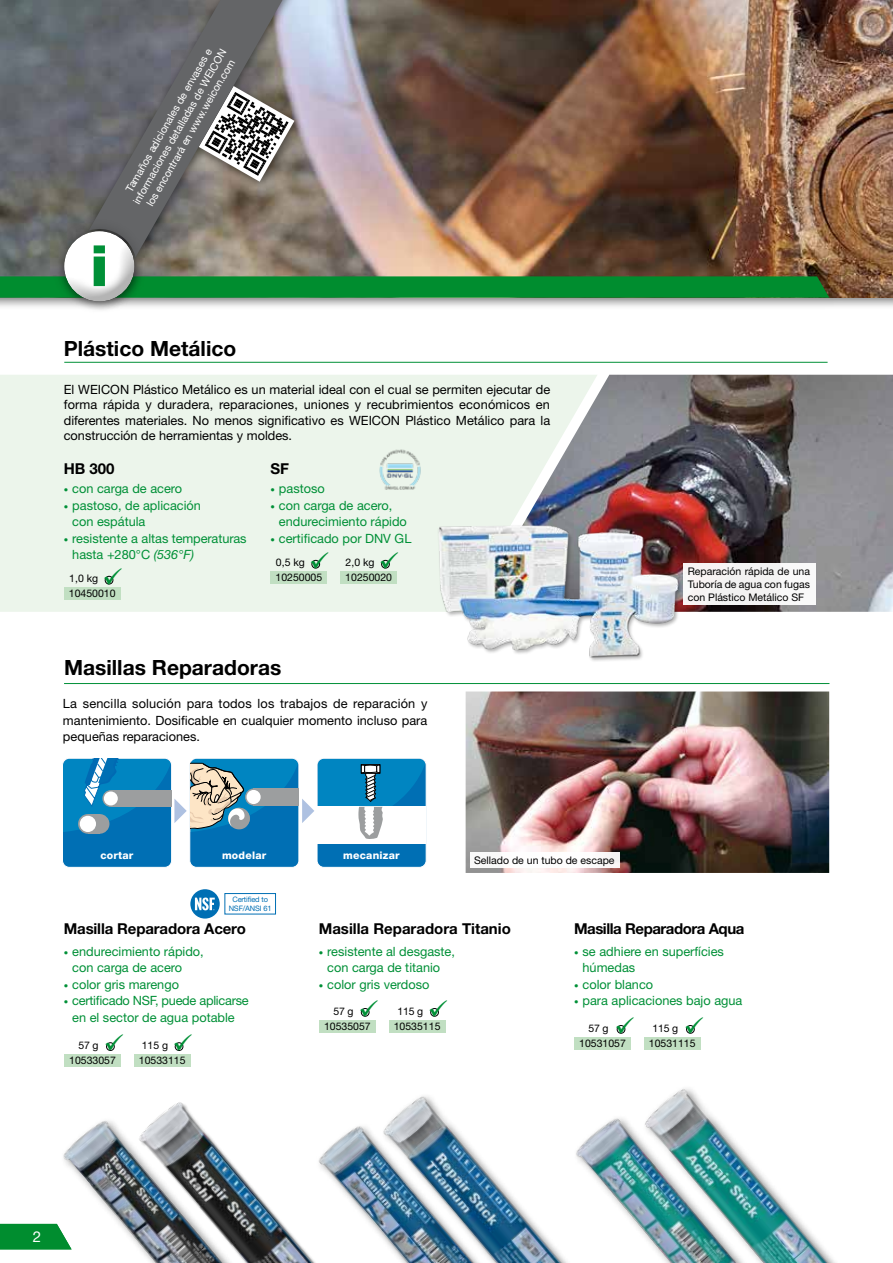
<style>
.page{position:relative;width:893px;height:1263px;background:#fff}
.page>*{position:absolute;margin:0;border:0;box-sizing:border-box;transform-origin:0 0}
.t1{font:900 57px "Helvetica Neue";color:#009037}
.t2{font:700 21px "Helvetica Neue";color:#000}
.t3{font:700 15px "Helvetica Neue";letter-spacing:-.01em;color:#000}
.t4{font:700 15px "Helvetica Neue";letter-spacing:-.03em;color:#000}
.t5{font:15px "Helvetica Neue";color:#fff}
.t6{font:12.75px/15.3px "Helvetica Neue";color:#000;text-align:justify}
.t7{font:12.75px/16.5px "Helvetica Neue";color:#009037}
.t8{font:12.75px/16.5px "Helvetica Neue";letter-spacing:-.02em;color:#009037;text-align:center}
.t9{font:10.5px/12.6px "Helvetica Neue";color:#000}
.t10{font:10.5px/12.6px "Helvetica Neue";color:#fff;text-align:center}
.t11{font:800 10.5px "Helvetica Neue";letter-spacing:.02em;color:#fff}
.t12{font:7.5px/9px "Helvetica Neue";letter-spacing:-.02em;color:#006fb4;text-align:center}
.s1{font-size:9px}
.s2{font-style:italic}
.s3{color:#009037}
</style>
<div class="page">
<div style="left:0;top:375px;width:472px;height:237px;background:#ecf5eb"></div>
<img style="left:249px;top:1184px;width:15px;height:79px">
<img style="left:7px;top:1066px;width:242px;height:197px">
<img style="left:264px;top:1126px;width:98px;height:137px">
<img style="left:362px;top:1096px;width:189px;height:167px">
<img style="left:551px;top:1118px;width:72px;height:145px">
<img style="left:623px;top:1088px;width:213px;height:175px">
<div style="left:0;top:0;width:893px;height:310px;background:#000;opacity:.5"></div>
<img style="left:0;top:0;width:893px;height:298px">
<svg style="left:0;top:276px;width:829px;height:22px;background:#058b30"></svg>
<svg style="left:0;top:1224px;width:72px;height:25px;background:#1b9945"></svg>
<hr style="left:64px;top:683px;width:765px;height:1px;background:#009037">
<img style="left:466px;top:691px;width:363px;height:182px">
<div style="left:470px;top:852px;width:149px;height:15px;background:#fff"></div>
<img style="left:472px;top:375px;width:421px;height:237px">
<hr style="left:64px;top:362px;width:764px;height:1px;background:#009037">
<div style="left:64px;top:587px;width:57px;height:13px;background:#c1dfc2"></div>
<div style="left:683px;top:564px;width:133px;height:41px;background:#f6f3f3"></div>
<div style="left:311px;top:560px;width:9px;height:8px;border:1px solid #000;border-radius:50%"></div>
<div style="left:270px;top:571px;width:57px;height:13px;background:#c1dfc2"></div>
<div style="left:340px;top:571px;width:57px;height:13px;background:#c1dfc2"></div>
<img style="left:377px;top:446px;width:46px;height:46px">
<div style="left:106px;top:1042px;width:9px;height:9px;border:1px solid #000;border-radius:50%"></div>
<div style="left:134px;top:1054px;width:57px;height:12px;background:#c1dfc2"></div>
<div style="left:64px;top:1054px;width:57px;height:12px;background:#c1dfc2"></div>
<div style="left:361px;top:1008px;width:8px;height:8px;border:1px solid #000;border-radius:50%"></div>
<div style="left:319px;top:1020px;width:57px;height:13px;background:#c1dfc2"></div>
<div style="left:389px;top:1020px;width:57px;height:13px;background:#c1dfc2"></div>
<div style="left:574px;top:1037px;width:57px;height:13px;background:#c1dfc2"></div>
<div style="left:644px;top:1037px;width:57px;height:13px;background:#c1dfc2"></div>
<img style="left:427px;top:501px;width:260px;height:160px">
<svg style="left:190px;top:889px;width:30px;height:29px"></svg>
<svg style="left:195px;top:897px;width:20px;height:13px"></svg>
<div style="left:225px;top:893px;width:51px;height:21px;border:1px solid #006fb4"></div>
<div style="left:62px;top:758px;width:110px;height:109px;background:#006fb4;border-radius:7px"></div>
<div style="left:62px;top:758px;width:110px;height:110px;border:1px solid #fff;border-radius:7px"></div>
<div style="left:190px;top:758px;width:109px;height:109px;background:#006fb4;border-radius:7px"></div>
<div style="left:189px;top:758px;width:110px;height:110px;border:1px solid #fff;border-radius:7px"></div>
<div style="left:317px;top:758px;width:109px;height:109px;background:#006fb4;border-radius:7px"></div>
<div style="left:317px;top:758px;width:110px;height:110px;border:1px solid #fff;border-radius:7px"></div>
<div style="left:318px;top:807px;width:108px;height:37px;background:#fff"></div>
<svg style="left:62px;top:758px;width:364px;height:82px"></svg>
<div style="left:56px;top:0;width:287px;height:312px;background:#000;opacity:.5"></div>
<svg style="left:89px;top:0;width:244px;height:257px;background:#7f7c7d"></svg>
<div style="left:50px;top:217px;width:98px;height:98px;background:#000;opacity:.25"></div>
<div style="left:63px;top:229px;width:73px;height:50px;background:#fff;opacity:.45"></div>
<div style="left:63px;top:240px;width:73px;height:63px;background:#000;opacity:.3"></div>
<svg style="left:104px;top:567px;width:18px;height:17px"></svg>
<svg style="left:381px;top:552px;width:17px;height:16px"></svg>
<svg style="left:174px;top:1042px;width:10px;height:9px"></svg>
<svg style="left:430px;top:1008px;width:9px;height:9px"></svg>
<svg style="left:616px;top:1025px;width:79px;height:9px"></svg>
<h1 class="t1" style="left:90px;top:232px;width:19px">i</h1>
<p class="t10" style="left:119px;top:193px;width:178px;rotate:-60deg">Tamaños adicionales de envases e informaciones detalladas de WEICON los encontrará en www.weicon.com</p>
<h2 class="t2" style="left:64px;top:335px;width:174px">Plástico Metálico</h2>
<p class="t6" style="left:64px;top:382px;width:488px">El WEICON Plástico Metálico es un material ideal con el cual se permiten ejecutar de forma rápida y duradera, reparaciones, uniones y recubrimientos económicos en diferentes materiales. No menos significativo es WEICON Plástico Metálico para la construcción de herramientas y moldes.</p>
<p class="t3" style="left:270px;top:459px;width:20px">SF</p>
<p class="t7" style="left:270px;top:480px;width:56px"><span class="s1">•</span> pastoso</p>
<p class="t7" style="left:279px;top:497px;width:130px;text-indent:-9px"><span class="s1">•</span> con carga de acero, endurecimiento rápido</p>
<p class="t7" style="left:270px;top:530px;width:142px"><span class="s1">•</span> certificado por DNV GL</p>
<p class="t9" style="left:276px;top:571px;width:48px">10250005</p>
<p class="t3" style="left:64px;top:459px;width:52px">HB 300</p>
<p class="t7" style="left:64px;top:480px;width:120px"><span class="s1">•</span> con carga de acero</p>
<p class="t7" style="left:72px;top:497px;width:130px;text-indent:-9px"><span class="s1">•</span> pastoso, de aplicación con espátula</p>
<p class="t7" style="left:72px;top:530px;width:176px;text-indent:-9px"><span class="s1">•</span> resistente a altas temperaturas hasta +280°C <span class="s2">(536°F)</span></p>
<p class="t9" style="left:276px;top:556px;width:30px">0,5 kg</p>
<p class="t9" style="left:309px;top:571px;width:84px"><sup>✓</sup> 10250020</p>
<p class="t9" style="left:346px;top:556px;width:30px">2,0 kg</p>
<p class="t9" style="left:69px;top:572px;width:30px">1,0 kg</p>
<p class="t9" style="left:688px;top:565px;width:124px;text-align:justify">Reparación rápida de una Tuboría de agua con fugas con Plástico Metálico SF</p>
<p class="t9" style="left:69px;top:587px;width:48px">10450010</p>
<h2 class="t2" style="left:64px;top:654px;width:219px">Masillas Reparadoras</h2>
<p class="t6" style="left:63px;top:695px;width:366px;line-height:16.5px">La sencilla solución para todos los trabajos de reparación y mantenimiento. Dosificable en cualquier momento incluso para pequeñas reparaciones.</p>
<p class="t11" style="left:100px;top:848px;width:34px">cortar</p>
<p class="t11" style="left:222px;top:848px;width:46px">modelar</p>
<p class="t11" style="left:343px;top:848px;width:58px">mecanizar</p>
<p class="t12" style="left:229px;top:895px;width:45px">Certified to<br>NSF/ANSI 61</p>
<p class="t9" style="left:474px;top:854px;width:142px">Sellado de un tubo de escape</p>
<p class="t3" style="left:64px;top:919px;width:184px">Masilla Reparadora Acero</p>
<p class="t7" style="left:72px;top:942px;width:133px;text-indent:-9px"><span class="s1">•</span> endurecimiento rápido, con carga de acero</p>
<p class="t7" style="left:64px;top:975px;width:117px"><span class="s1">•</span> color gris marengo</p>
<p class="t8" style="left:64px;top:992px;width:186px"><span class="s1">•</span> certificado NSF, puede aplicarse en el sector de agua potable</p>
<p class="t9" style="left:104px;top:1039px;width:66px"><span class="s3">✓</span> 115 g</p>
<p class="t9" style="left:139px;top:1054px;width:48px">10533115</p>
<p class="t9" style="left:69px;top:1037px;width:48px;line-height:15.6px;text-indent:9px">57 g<br>10533057</p>
<p class="t3" style="left:319px;top:919px;width:194px">Masilla Reparadora Titanio</p>
<p class="t7" style="left:319px;top:942px;width:138px;text-align:center"><span class="s1">•</span> resistente al desgaste, con carga de titanio</p>
<p class="t7" style="left:319px;top:975px;width:112px"><span class="s1">•</span> color gris verdoso</p>
<p class="t9" style="left:333px;top:1005px;width:21px">57 g</p>
<p class="t9" style="left:359px;top:1020px;width:83px"><sup>✓</sup> 10535115</p>
<p class="t9" style="left:397px;top:1005px;width:27px">115 g</p>
<p class="t9" style="left:324px;top:1020px;width:48px">10535057</p>
<p class="t4" style="left:574px;top:919px;width:172px">Masilla Reparadora Aqua</p>
<p class="t7" style="left:583px;top:942px;width:143px;text-indent:-9px"><span class="s1">•</span> se adhiere en superfícies húmedas</p>
<p class="t7" style="left:574px;top:975px;width:81px"><span class="s1">•</span> color blanco</p>
<p class="t7" style="left:574px;top:992px;width:170px"><span class="s1">•</span> para aplicaciones bajo agua</p>
<p class="t9" style="left:588px;top:1022px;width:21px">57 g</p>
<p class="t9" style="left:579px;top:1037px;width:48px">10531057</p>
<p class="t9" style="left:649px;top:1021px;width:48px;line-height:15px;text-indent:4px">115 g<br>10531115</p>
<p class="t5" style="left:33px;top:1228px;width:10px">2</p>
</div>
